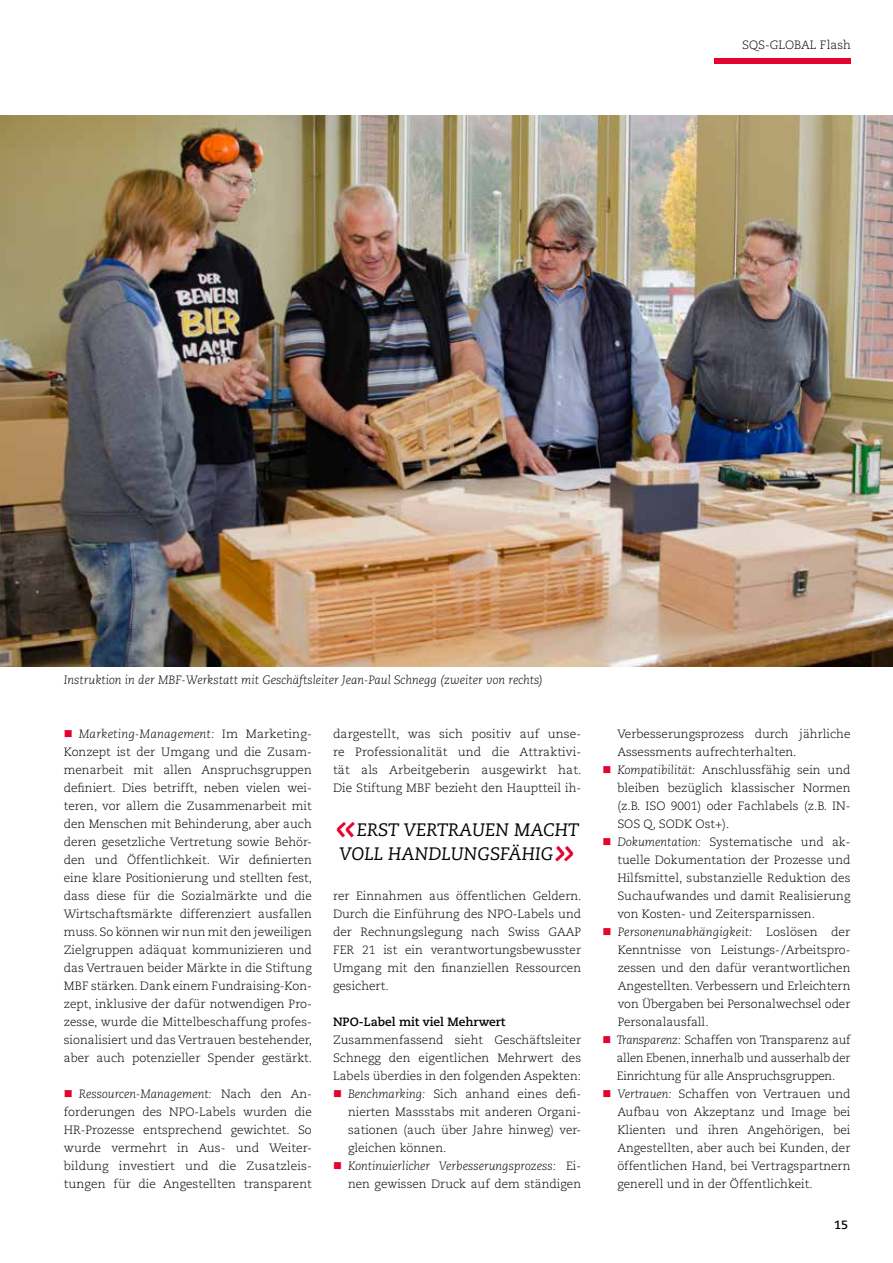
<style>
.page{position:relative;width:893px;height:1263px;background:#fff}
.page>*{position:absolute;margin:0;border:0;box-sizing:border-box;transform-origin:0 0}
.t1{font:italic 45px "Caecilia LT Std";color:#e4032e}
.t2{font:italic 18px/24px "Caecilia LT Std";color:#000}
.t3{font:300 12px/18px "Caecilia LT Std";color:#000;text-align:justify}
.t4{font:italic 300 12px/18px "Caecilia LT Std";color:#000;text-align:right}
.t5{font:700 12px "Caecilia LT Std";color:#000}
.s1{color:#e4032e}
.s2{font-style:italic}
.s3{font-style:normal}
</style>
<div class="page">
<img style="left:0;top:116px;width:893px;height:550px">
<div style="left:714px;top:59px;width:136px;height:5px;background:#e4032e"></div>
<p class="t3" style="left:742px;top:36px;width:110px">SQS-GLOBAL Flash</p>
<p class="t4" style="left:64px;top:671px;width:481px">Instruktion in der MBF-Werkstatt mit Geschäftsleiter Jean-Paul Schnegg (zweiter von rechts)</p>
<p class="t3" style="left:64px;top:725px;width:250px"><span class="s1">■</span> <span class="s2">Marketing-Management:</span> Im Marketing-Konzept ist der Umgang und die Zusam&shy;menarbeit mit allen Anspruchsgruppen definiert. Dies betrifft, neben vielen wei&shy;teren, vor allem die Zusammenarbeit mit den Menschen mit Behinderung, aber auch deren gesetzliche Vertretung sowie Behör&shy;den und Öffentlichkeit. Wir definierten eine klare Positionierung und stellten fest, dass diese für die Sozialmärkte und die Wirtschaftsmärkte differenziert ausfallen muss. So können wir nun mit den jeweiligen Zielgruppen adäquat kommunizieren und das Vertrauen beider Märkte in die Stiftung MBF stärken. Dank einem Fundraising-Kon&shy;zept, inklusive der dafür notwendigen Pro&shy;zesse, wurde die Mittelbeschaffung profes&shy;sionalisiert und das Vertrauen bestehender, aber auch potenzieller Spender gestärkt.</p>
<p class="t3" style="left:64px;top:1085px;width:250px;text-align:left"><span class="s1">■</span> <span class="s2">Ressourcen-Management:</span> Nach den An&shy;forderungen des NPO-Labels wurden die HR-Prozesse entsprechend gewichtet. So wurde vermehrt in Aus- und Weiter&shy;bildung investiert und die Zusatzleis&shy;tungen für die Angestellten transparent</p>
<p class="t3" style="left:333px;top:725px;width:250px">dargestellt, was sich positiv auf unse&shy;re Professionalität und die Attraktivi&shy;tät als Arbeitgeberin ausgewirkt hat.<br>Die Stiftung MBF bezieht den Hauptteil ih-</p>
<h1 class="t1" style="left:335px;top:800px;width:23px">«</h1>
<h2 class="t2" style="left:357px;top:818px;width:12px">ERST</h2>
<h2 class="t2" style="left:339px;top:818px;width:229px;text-indent:64px">VERTRAUEN MACHT<br>VOLL HANDLUNGSFÄHIG</h2>
<h1 class="t1" style="left:553px;top:824px;width:23px">»</h1>
<p class="t3" style="left:333px;top:887px;width:250px">rer Einnahmen aus öffentlichen Geldern.<br>Durch die Einführung des NPO-Labels und der Rechnungslegung nach Swiss GAAP FER 21 ist ein verantwortungsbewusster Umgang mit den finanziellen Ressourcen gesichert.</p>
<p class="t5" style="left:333px;top:1015px;width:174px">NPO-Label mit viel Mehrwert</p>
<p class="t3" style="left:333px;top:1031px;width:250px">Zusammenfassend sieht Geschäftsleiter Schnegg den eigentlichen Mehrwert des Labels überdies in den folgenden Aspekten:</p>
<p class="t3" style="left:348px;top:1085px;width:235px;text-indent:-15px"><span class="s1">■</span> <span class="s2">Benchmarking:</span> Sich anhand eines defi&shy;nierten Massstabs mit anderen Organi&shy;sationen (auch über Jahre hinweg) ver&shy;gleichen können.</p>
<p class="t4" style="left:333px;top:1157px;width:250px"><span class="s1">■</span> Kontinuierlicher Verbesserungsprozess: <span class="s3">Ei&shy;nen gewissen Druck auf dem ständigen</span></p>
<p class="t3" style="left:617px;top:725px;width:235px">Verbesserungsprozess durch jährliche<br>Assessments aufrechterhalten.</p>
<p class="t3" style="left:617px;top:761px;width:235px;text-indent:-15px"><span class="s1">■</span> <span class="s2">Kompatibilität:</span> Anschlussfähig sein und bleiben bezüglich klassischer Normen (z.B. ISO 9001) oder Fachlabels (z.B. IN-SOS Q, SODK Ost+).</p>
<p class="t3" style="left:617px;top:833px;width:235px;text-indent:-15px"><span class="s1">■</span> <span class="s2">Dokumentation:</span> Systematische und ak&shy;tuelle Dokumentation der Prozesse und Hilfsmittel, substanzielle Reduktion des Suchaufwandes und damit Realisierung von Kosten- und Zeitersparnissen.</p>
<p class="t3" style="left:618px;top:923px;width:234px;text-indent:-15px"><span class="s1">■</span> <span class="s2">Personenunabhängigkeit:</span> Loslösen der Kenntnisse von Leistungs-/Arbeitspro&shy;zessen und den dafür verantwortlichen Angestellten. Verbessern und Erleichtern von Übergaben bei Personalwechsel oder Personalausfall.</p>
<p class="t3" style="left:617px;top:1031px;width:235px;text-indent:-14px"><span class="s1">■</span> <span class="s2">Transparenz:</span> Schaffen von Transparenz auf allen Ebenen, innerhalb und ausserhalb der Einrichtung für alle Anspruchsgruppen.</p>
<p class="t3" style="left:617px;top:1085px;width:235px;text-indent:-15px"><span class="s1">■</span> <span class="s2">Vertrauen:</span> Schaffen von Vertrauen und Aufbau von Akzeptanz und Image bei Klienten und ihren Angehörigen, bei Angestellten, aber auch bei Kunden, der öffentlichen Hand, bei Vertragspartnern generell und in der Öffentlichkeit.</p>
<p class="t5" style="left:834px;top:1217px;width:16px">15</p>
</div>
